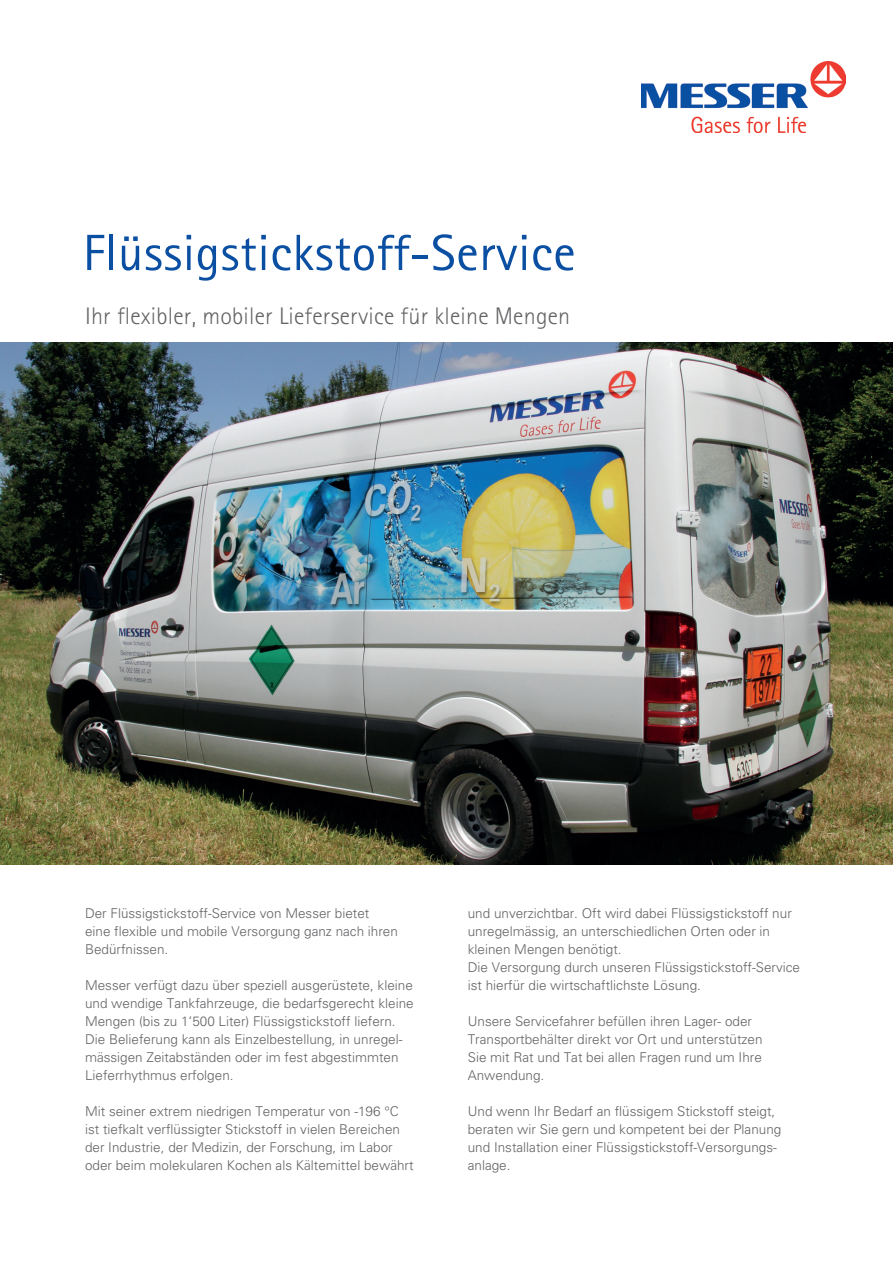
<style>
.page{position:relative;width:893px;height:1263px;background:#fff}
.page>*{position:absolute;margin:0;border:0;box-sizing:border-box;transform-origin:0 0}
.t1{font:51px "Rotis Sans Serif";letter-spacing:.01em;color:#0a4fa2}
.t2{font:300 24px "Rotis Sans Serif";letter-spacing:.01em;color:#636366}
.t3{font:300 13.5px/18px "Univers LTCE";color:#636366}
</style>
<div class="page">
<img style="left:0;top:342px;width:893px;height:522px">
<img style="left:642px;top:62px;width:204px;height:70px">
<h1 class="t1" style="left:83px;top:223px;width:494px">Flüssigstickstoff-Service</h1>
<h2 class="t2" style="left:85px;top:302px;width:487px">Ihr flexibler, mobiler Lieferservice für kleine Mengen</h2>
<p class="t3" style="left:85px;top:904px;width:314px">Der Flüssigstickstoff-Service von Messer bietet eine flexible und mobile Versorgung ganz nach ihren<br>Bedürfnissen.</p>
<p class="t3" style="left:85px;top:976px;width:330px">Messer verfügt dazu über speziell ausgerüstete, kleine und wendige Tankfahrzeuge, die bedarfsgerecht kleine Mengen (bis zu 1‘500 Liter) Flüssigstickstoff liefern.<br>Die Belieferung kann als Einzelbestellung, in unregel&shy;mässigen Zeitabständen oder im fest abgestimmten Lieferrhythmus erfolgen.</p>
<p class="t3" style="left:85px;top:1102px;width:330px">Mit seiner extrem niedrigen Temperatur von -196 °C ist tiefkalt verflüssigter Stickstoff in vielen Bereichen der Industrie, der Medizin, der Forschung, im Labor oder beim molekularen Kochen als Kältemittel bewährt</p>
<p class="t3" style="left:468px;top:904px;width:334px">und unverzichtbar. Oft wird dabei Flüssigstickstoff nur unregelmässig, an unterschiedlichen Orten oder in kleinen Mengen benötigt.<br>Die Versorgung durch unseren Flüssigstickstoff-Service ist hierfür die wirtschaftlichste Lösung.</p>
<p class="t3" style="left:468px;top:1012px;width:296px">Unsere Servicefahrer befüllen ihren Lager- oder Transportbehälter direkt vor Ort und unterstützen Sie mit Rat und Tat bei allen Fragen rund um Ihre Anwendung.</p>
<p class="t3" style="left:468px;top:1102px;width:315px">Und wenn Ihr Bedarf an flüssigem Stickstoff steigt, beraten wir Sie gern und kompetent bei der Planung und Installation einer Flüssigstickstoff-Versorgungs&shy;anlage.</p>
</div>
